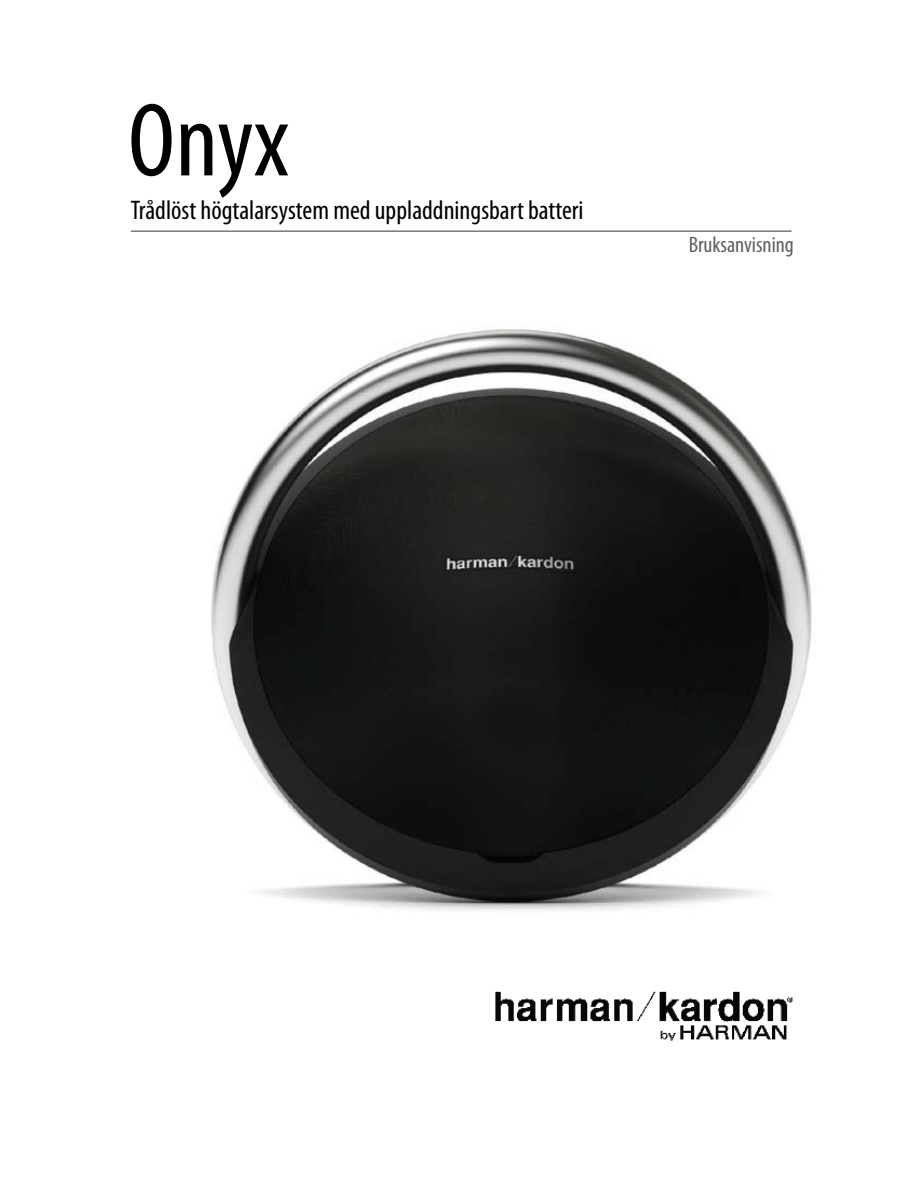
<style>
.page{position:relative;width:918px;height:1188px;background:#fff}
.page>*{position:absolute;margin:0;border:0;box-sizing:border-box;transform-origin:0 0}
.t1{font:condensed 105px "Myriad Pro";color:#000}
.t2{font:condensed 27px "Myriad Pro";color:#000}
.t3{font:condensed 22.5px "Myriad Pro";color:#606060}
</style>
<div class="page">
<hr style="left:131px;top:231px;width:661px;height:1px;background:#606060">
<img style="left:495px;top:991px;width:298px;height:50px">
<img style="left:211px;top:329px;width:601px;height:582px">
<h1 class="t1" style="left:128px;top:77px;width:163px">Onyx</h1>
<p class="t2" style="left:131px;top:193px;width:454px">Trådlöst högtalarsystem med uppladdningsbart batteri</p>
<p class="t3" style="left:689px;top:231px;width:107px">Bruksanvisning</p>
</div>
